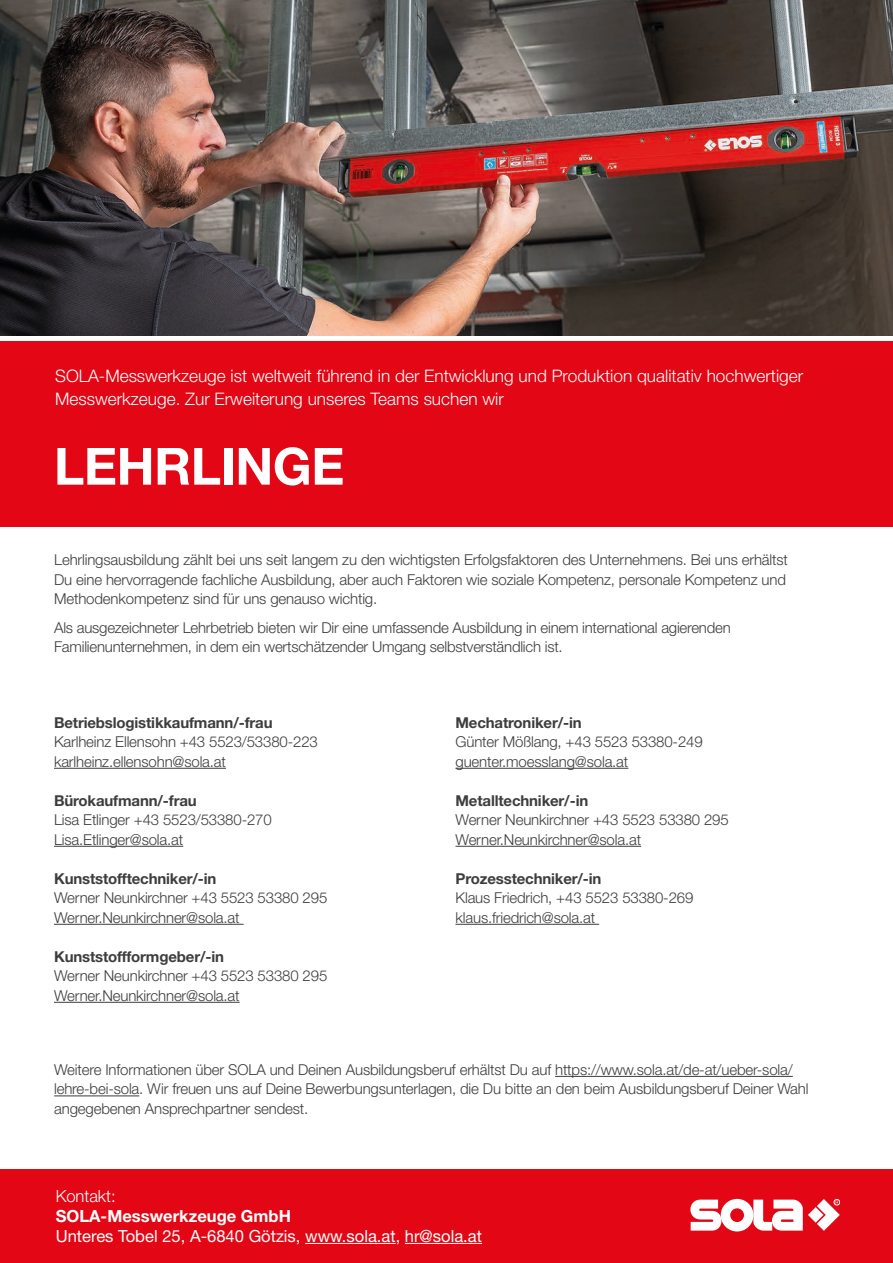
<style>
.page{position:relative;width:893px;height:1263px;background:#fff}
.page>*{position:absolute;margin:0;border:0;box-sizing:border-box;transform-origin:0 0}
.t1{font:700 51.3px "Helvetica Neue LT Std";letter-spacing:-.01em;color:#fff}
.t2{font:300 17.25px/22.5px "Helvetica Neue LT Std";color:#fff}
.t3{font:16.8px "Helvetica Neue LT Std";color:#fff}
.t4{font:700 16.8px "Helvetica Neue LT Std";color:#fff}
.t5{font:300 16.8px "Helvetica Neue LTW1 G";color:#fff}
.t6{font:300 15px/19.5px "Helvetica Neue LT Std";letter-spacing:-.01em;color:#3d3d3c}
.t7{font:700 15px "Helvetica Neue LT Std";letter-spacing:-.01em;color:#3d3d3c}
</style>
<div class="page">
<img style="left:0;top:0;width:893px;height:336px">
<div style="left:0;top:341px;width:893px;height:185px;background:#e30614"></div>
<div style="left:0;top:1169px;width:893px;height:94px;background:#e30614"></div>
<hr style="left:305px;top:1243px;width:91px;height:1px;background:#fff">
<hr style="left:405px;top:1243px;width:77px;height:1px;background:#fff">
<hr style="left:555px;top:1076px;width:238px;height:1px;background:#3d3d3c">
<hr style="left:54px;top:1095px;width:85px;height:1px;background:#3d3d3c">
<svg style="left:690px;top:1199px;width:150px;height:32px"></svg>
<hr style="left:54px;top:768px;width:172px;height:1px;background:#3d3d3c">
<hr style="left:54px;top:846px;width:129px;height:1px;background:#3d3d3c">
<hr style="left:54px;top:924px;width:190px;height:1px;background:#3d3d3c">
<hr style="left:54px;top:1002px;width:186px;height:1px;background:#3d3d3c">
<hr style="left:455px;top:768px;width:173px;height:1px;background:#3d3d3c">
<hr style="left:455px;top:846px;width:186px;height:1px;background:#3d3d3c">
<hr style="left:455px;top:924px;width:144px;height:1px;background:#3d3d3c">
<p class="t2" style="left:55px;top:365px;width:749px">SOLA-Messwerkzeuge ist weltweit führend in der Entwicklung und Produktion qualitativ hochwertiger<br>Messwerkzeuge. Zur Erweiterung unseres Teams suchen wir</p>
<h1 class="t1" style="left:54px;top:435px;width:292px">LEHRLINGE</h1>
<p class="t6" style="left:54px;top:550px;width:735px">Lehrlingsausbildung zählt bei uns seit langem zu den wichtigsten Erfolgsfaktoren des Unternehmens. Bei uns erhältst<br>Du eine hervorragende fachliche Ausbildung, aber auch Faktoren wie soziale Kompetenz, personale Kompetenz und<br>Methodenkompetenz sind für uns genauso wichtig.</p>
<p class="t6" style="left:54px;top:617px;width:678px">Als ausgezeichneter Lehrbetrieb bieten wir Dir eine umfassende Ausbildung in einem international agierenden<br>Familienunternehmen, in dem ein wertschätzender Umgang selbstverständlich ist.</p>
<p class="t7" style="left:54px;top:713px;width:220px">Betriebslogistikkaufmann/-frau</p>
<p class="t6" style="left:54px;top:732px;width:265px">Karlheinz Ellensohn +43 5523/53380-223 karlheinz.ellensohn@sola.at</p>
<p class="t7" style="left:54px;top:791px;width:144px">Bürokaufmann/-frau</p>
<p class="t6" style="left:54px;top:810px;width:219px">Lisa Etlinger +43 5523/53380-270<br>Lisa.Etlinger@sola.at</p>
<p class="t7" style="left:54px;top:869px;width:164px">Kunststofftechniker/-in</p>
<p class="t6" style="left:54px;top:888px;width:275px">Werner Neunkirchner +43 5523 53380 295<br>Werner.Neunkirchner@sola.at</p>
<p class="t7" style="left:54px;top:947px;width:172px">Kunststoffformgeber/-in</p>
<p class="t6" style="left:54px;top:966px;width:275px">Werner Neunkirchner +43 5523 53380 295<br>Werner.Neunkirchner@sola.at</p>
<p class="t7" style="left:455px;top:713px;width:128px">Mechatroniker/-in</p>
<p class="t6" style="left:455px;top:732px;width:249px">Günter Mößlang, +43 5523 53380-249 guenter.moesslang@sola.at</p>
<p class="t7" style="left:455px;top:791px;width:134px">Metalltechniker/-in</p>
<p class="t6" style="left:455px;top:810px;width:275px">Werner Neunkirchner +43 5523 53380 295<br>Werner.Neunkirchner@sola.at</p>
<p class="t7" style="left:455px;top:869px;width:148px">Prozesstechniker/-in</p>
<p class="t6" style="left:455px;top:888px;width:239px">Klaus Friedrich, +43 5523 53380-269 klaus.friedrich@sola.at</p>
<p class="t6" style="left:54px;top:1059px;width:756px">Weitere Informationen über SOLA und Deinen Ausbildungsberuf erhältst Du auf https://www.sola.at/de-at/ueber-sola/ lehre-bei-sola. Wir freuen uns auf Deine Bewerbungsunterlagen, die Du bitte an den beim Ausbildungsberuf Deiner Wahl angegebenen Ansprechpartner sendest.</p>
<p class="t5" style="left:56px;top:1185px;width:61px">Kontakt:</p>
<p class="t4" style="left:56px;top:1205px;width:237px">SOLA-Messwerkzeuge GmbH</p>
<p class="t3" style="left:56px;top:1226px;width:428px">Unteres Tobel 25, A-6840 Götzis, www.sola.at, hr@sola.at</p>
</div>
